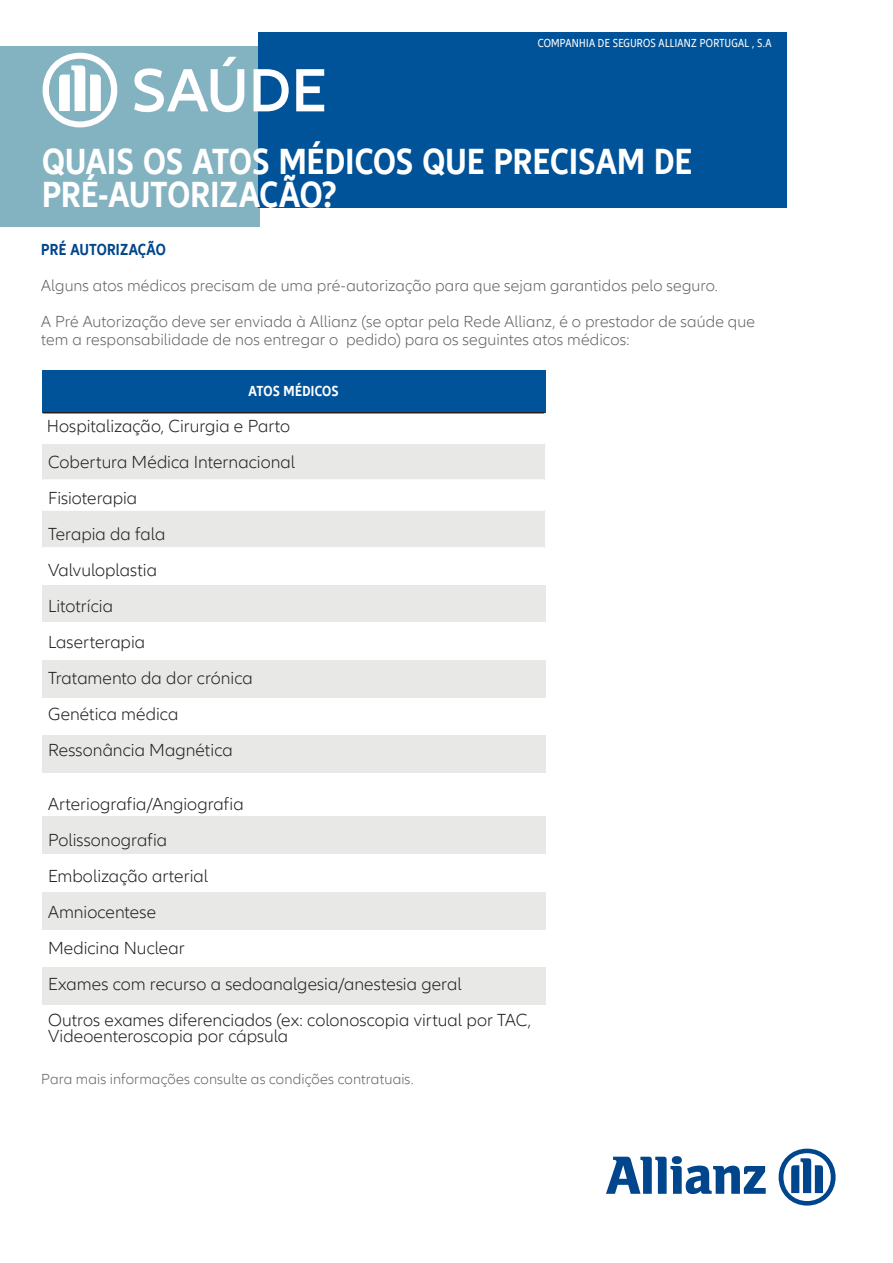
<style>
.page{position:relative;width:893px;height:1263px;background:#fff}
.page>*{position:absolute;margin:0;border:0;box-sizing:border-box;transform-origin:0 0}
.t1{font:600 63.3px "Allianz Neo";color:#fff}
.Headline_36pt{font:700 condensed 37.5px/33.8px "Allianz Neo";color:#fff}
.Headline_100pt{font:300 18px/16.2px "Allianz Neo";color:#231f20}
.Copy_Highlight{font:300 16.5px/18px "Allianz Neo";letter-spacing:.005em;color:#636366}
.Copy_Highlight-2{font:700 condensed 16.5px "Allianz Neo";letter-spacing:.01em;color:#01468c}
.Copy{font:300 15px "Allianz Neo";letter-spacing:.005em;color:#636366}
.Headline_100pt-2{font:700 condensed 15px "Allianz Neo";letter-spacing:.005em;color:#fff}
.RunningTitle{font:condensed 12px "Allianz Neo";letter-spacing:.025em;color:#fff}
</style>
<div class="page">
<svg style="left:606px;top:1156px;width:160px;height:38px"></svg>
<svg style="left:779px;top:1148px;width:57px;height:57px"></svg>
<div style="left:0;top:47px;width:259px;height:180px;background:#83b2c1"></div>
<div style="left:258px;top:32px;width:528px;height:175px;background:#015399"></div>
<div style="left:42px;top:370px;width:503px;height:43px;background:#015399"></div>
<svg style="left:42px;top:443px;width:503px;height:105px;fill:#e8e9e7"></svg>
<div style="left:42px;top:586px;width:503px;height:36px;background:#e8e9e7"></div>
<div style="left:42px;top:660px;width:503px;height:37px;background:#e8e9e7"></div>
<div style="left:42px;top:735px;width:503px;height:38px;background:#e8e9e7"></div>
<div style="left:42px;top:816px;width:503px;height:38px;background:#e8e9e7"></div>
<div style="left:42px;top:892px;width:503px;height:37px;background:#e8e9e7"></div>
<div style="left:42px;top:967px;width:503px;height:38px;background:#e8e9e7"></div>
<hr style="left:43px;top:412px;width:501px;height:1px;background:#231f20">
<hr style="left:43px;top:442px;width:501px;height:2px;background:#fff">
<hr style="left:43px;top:479px;width:501px;height:2px;background:#fff">
<hr style="left:43px;top:509px;width:501px;height:2px;background:#fff">
<hr style="left:43px;top:547px;width:501px;height:2px;background:#fff">
<svg style="left:43px;top:53px;width:74px;height:74px"></svg>
<p class="t1" style="left:131px;top:54px;width:197px">SAÚDE</p>
<p class="RunningTitle" style="left:538px;top:36px;width:235px">COMPANHIA DE SEGUROS ALLIANZ PORTUGAL , S.A</p>
<p class="Headline_36pt" style="left:42px;top:145px;width:652px">QUAIS OS ATOS MÉDICOS QUE PRECISAM DE<br>PRÉ-AUTORIZAÇÃO?</p>
<p class="Copy_Highlight-2" style="left:41px;top:240px;width:126px">PRÉ AUTORIZAÇÃO</p>
<p class="Copy_Highlight" style="left:41px;top:277px;width:678px">Alguns atos médicos precisam de uma pré-autorização para que sejam garantidos pelo seguro.</p>
<p class="Copy_Highlight" style="left:41px;top:313px;width:715px">A Pré Autorização deve ser enviada à Allianz (se optar pela Rede Allianz, é o prestador de saúde que tem a responsabilidade de nos entregar o pedido) para os seguintes atos médicos:</p>
<p class="Headline_100pt-2" style="left:249px;top:382px;width:91px">ATOS MÉDICOS</p>
<p class="Headline_100pt" style="left:47px;top:418px;width:245px">Hospitalização, Cirurgia e Parto</p>
<p class="Headline_100pt" style="left:48px;top:454px;width:249px">Cobertura Médica Internacional</p>
<p class="Headline_100pt" style="left:48px;top:490px;width:91px">Fisioterapia</p>
<p class="Headline_100pt" style="left:48px;top:526px;width:119px">Terapia da fala</p>
<p class="Headline_100pt" style="left:48px;top:562px;width:111px">Valvuloplastia</p>
<p class="Headline_100pt" style="left:48px;top:598px;width:67px">Litotrícia</p>
<p class="Headline_100pt" style="left:48px;top:634px;width:99px">Laserterapia</p>
<p class="Headline_100pt" style="left:48px;top:670px;width:206px">Tratamento da dor crónica</p>
<p class="Headline_100pt" style="left:48px;top:706px;width:132px">Genética médica</p>
<p class="Headline_100pt" style="left:48px;top:742px;width:186px">Ressonância Magnética</p>
<p class="Headline_100pt" style="left:48px;top:796px;width:197px">Arteriografia/Angiografia</p>
<p class="Headline_100pt" style="left:48px;top:832px;width:121px">Polissonografia</p>
<p class="Headline_100pt" style="left:48px;top:868px;width:162px">Embolização arterial</p>
<p class="Headline_100pt" style="left:48px;top:904px;width:110px">Amniocentese</p>
<p class="Headline_100pt" style="left:48px;top:940px;width:138px">Medicina Nuclear</p>
<p class="Headline_100pt" style="left:48px;top:976px;width:415px">Exames com recurso a sedoanalgesia/anestesia geral</p>
<p class="Headline_100pt" style="left:48px;top:1012px;width:485px">Outros exames diferenciados (ex: colonoscopia virtual por TAC,<br>Videoenteroscopia por cápsula</p>
<p class="Copy" style="left:41px;top:1070px;width:374px">Para mais informações consulte as condições contratuais.</p>
</div>
